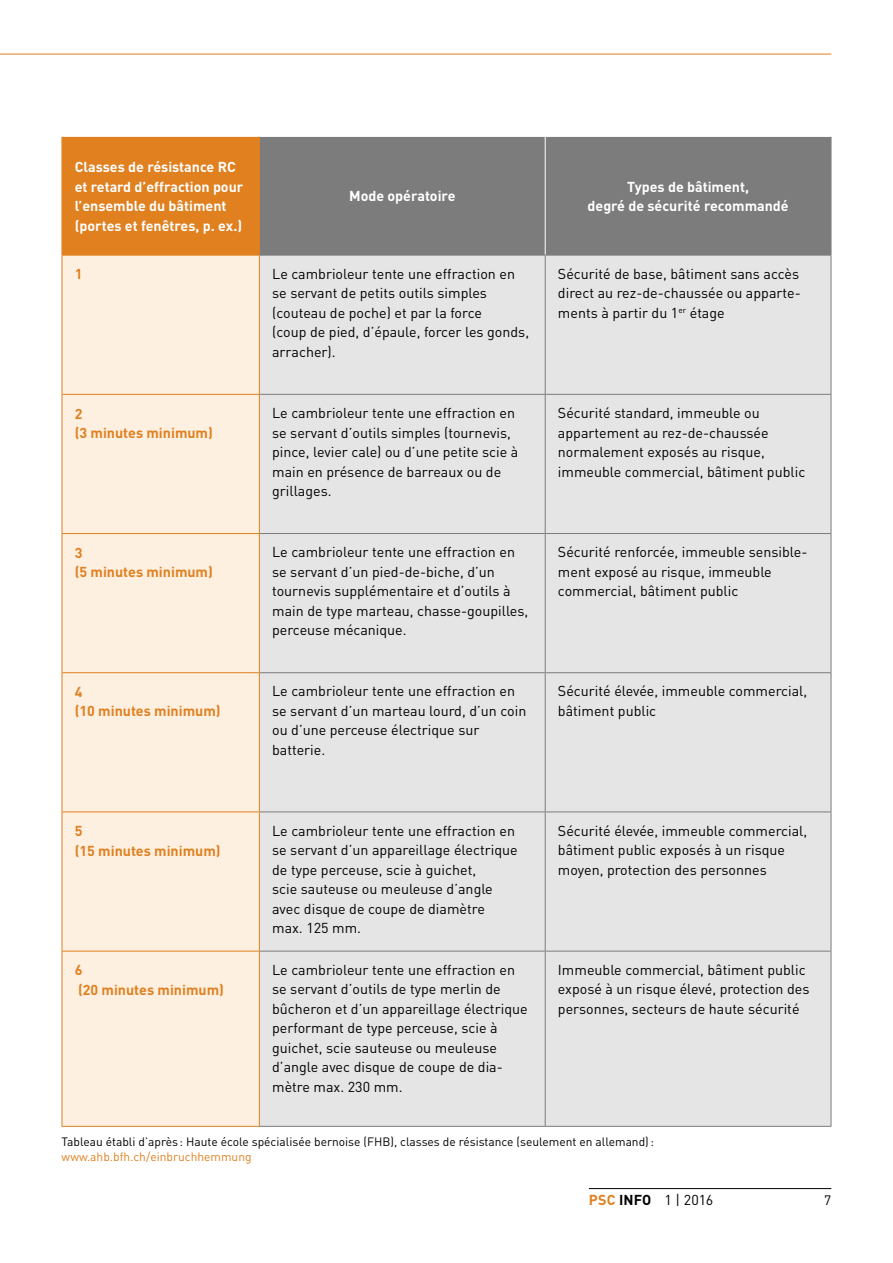
<style>
.page{position:relative;width:893px;height:1263px;background:#fff}
.page>*{position:absolute;margin:0;border:0;box-sizing:border-box;transform-origin:0 0}
.t1{font:14.25px/19.5px "DIN Weber";color:#000}
.t2{font:700 14.25px/19.5px "DIN Weber";color:#fff}
.t3{font:700 14.25px/19.5px "DIN Weber";color:#e0801f}
.t4{font:13.5px "DIN Weber";color:#000}
.t5{font:12px "DIN Weber";color:#000}
.t6{font:12px "DIN Weber";color:#e0801f}
.s1{font-weight:700;color:#e0801f}
.s2{font-weight:700}
</style>
<div class="page">
<hr style="left:589px;top:1188px;width:242px;height:1px;background:#000">
<div style="left:62px;top:136px;width:197px;height:119px;background:#e0801f"></div>
<div style="left:260px;top:137px;width:571px;height:118px;background:#7c7c7c"></div>
<div style="left:63px;top:256px;width:196px;height:870px;background:#fdf0e1"></div>
<div style="left:260px;top:256px;width:571px;height:870px;background:#e5e5e5"></div>
<hr style="left:545px;top:137px;width:1px;height:118px;background:#fff">
<hr style="left:259px;top:137px;width:1px;height:118px;background:#e0801f">
<hr style="left:62px;top:255px;width:198px;height:1px;background:#e0801f">
<hr style="left:62px;top:255px;width:1px;height:139px;background:#e0801f">
<hr style="left:62px;top:394px;width:198px;height:1px;background:#e0801f">
<hr style="left:62px;top:395px;width:1px;height:138px;background:#e0801f">
<hr style="left:62px;top:533px;width:198px;height:1px;background:#e0801f">
<hr style="left:62px;top:534px;width:1px;height:138px;background:#e0801f">
<hr style="left:62px;top:672px;width:198px;height:1px;background:#e0801f">
<hr style="left:62px;top:673px;width:1px;height:139px;background:#e0801f">
<hr style="left:62px;top:812px;width:198px;height:1px;background:#e0801f">
<hr style="left:62px;top:812px;width:1px;height:139px;background:#e0801f">
<hr style="left:62px;top:951px;width:198px;height:1px;background:#e0801f">
<hr style="left:62px;top:951px;width:1px;height:175px;background:#e0801f">
<hr style="left:62px;top:1126px;width:198px;height:1px;background:#e0801f">
<hr style="left:260px;top:255px;width:285px;height:1px;background:#7c7c7c">
<hr style="left:545px;top:255px;width:286px;height:1px;background:#7c7c7c">
<hr style="left:545px;top:255px;width:1px;height:139px;background:#7c7c7c">
<hr style="left:831px;top:255px;width:1px;height:139px;background:#7c7c7c">
<hr style="left:260px;top:394px;width:285px;height:1px;background:#7c7c7c">
<hr style="left:545px;top:394px;width:286px;height:1px;background:#7c7c7c">
<hr style="left:545px;top:395px;width:1px;height:138px;background:#7c7c7c">
<hr style="left:831px;top:395px;width:1px;height:138px;background:#7c7c7c">
<hr style="left:260px;top:533px;width:285px;height:1px;background:#7c7c7c">
<hr style="left:545px;top:533px;width:286px;height:1px;background:#7c7c7c">
<hr style="left:545px;top:534px;width:1px;height:138px;background:#7c7c7c">
<hr style="left:831px;top:534px;width:1px;height:138px;background:#7c7c7c">
<hr style="left:260px;top:672px;width:285px;height:1px;background:#7c7c7c">
<hr style="left:545px;top:672px;width:286px;height:1px;background:#7c7c7c">
<hr style="left:545px;top:673px;width:1px;height:139px;background:#7c7c7c">
<hr style="left:831px;top:673px;width:1px;height:139px;background:#7c7c7c">
<hr style="left:260px;top:812px;width:285px;height:1px;background:#7c7c7c">
<hr style="left:545px;top:812px;width:286px;height:1px;background:#7c7c7c">
<hr style="left:545px;top:812px;width:1px;height:139px;background:#7c7c7c">
<hr style="left:831px;top:812px;width:1px;height:139px;background:#7c7c7c">
<hr style="left:260px;top:951px;width:285px;height:1px;background:#7c7c7c">
<hr style="left:545px;top:951px;width:286px;height:1px;background:#7c7c7c">
<hr style="left:545px;top:951px;width:1px;height:175px;background:#7c7c7c">
<hr style="left:831px;top:951px;width:1px;height:175px;background:#7c7c7c">
<hr style="left:260px;top:1126px;width:285px;height:1px;background:#7c7c7c">
<hr style="left:545px;top:1126px;width:286px;height:1px;background:#7c7c7c">
<hr style="left:831px;top:137px;width:1px;height:118px;background:#7c7c7c">
<hr style="left:259px;top:255px;width:1px;height:139px;background:#e0801f">
<hr style="left:259px;top:395px;width:1px;height:138px;background:#e0801f">
<hr style="left:259px;top:534px;width:1px;height:138px;background:#e0801f">
<hr style="left:259px;top:673px;width:1px;height:139px;background:#e0801f">
<hr style="left:259px;top:812px;width:1px;height:139px;background:#e0801f">
<hr style="left:259px;top:951px;width:1px;height:175px;background:#e0801f">
<hr style="left:62px;top:136px;width:197px;height:1px;background:#fff">
<hr style="left:0;top:54px;width:831px;height:1px;background:#e0801f">
<p class="t2" style="left:75px;top:157px;width:170px">Classes de résistance RC et retard d’effraction pour l’ensemble du bâtiment (portes et fenêtres, p. ex.)</p>
<p class="t2" style="left:349px;top:186px;width:108px">Mode opératoire</p>
<p class="t2" style="left:587px;top:176px;width:203px;text-align:center">Types de bâtiment,<br>degré de sécurité recommandé</p>
<p class="t3" style="left:75px;top:264px;width:9px">1</p>
<p class="t1" style="left:272px;top:264px;width:258px">Le cambrioleur tente une effraction en se servant de petits outils simples (couteau de poche) et par la force<br>(coup de pied, d’épaule, forcer les gonds, arracher).</p>
<p class="t1" style="left:558px;top:264px;width:244px;text-align:justify">Sécurité de base, bâtiment sans accès direct au rez-de-chaussée ou apparte&shy;ments à partir du 1<sup>er</sup> étage</p>
<p class="t3" style="left:75px;top:403px;width:140px">2<br>(3 minutes minimum)</p>
<p class="t1" style="left:272px;top:403px;width:248px">Le cambrioleur tente une effraction en se servant d’outils simples (tournevis, pince, levier cale) ou d’une petite scie à main en présence de barreaux ou de grillages.</p>
<p class="t1" style="left:558px;top:403px;width:249px">Sécurité standard, immeuble ou appartement au rez-de-chaussée normalement exposés au risque, immeuble commercial, bâtiment public</p>
<p class="t3" style="left:75px;top:542px;width:140px">3<br>(5 minutes minimum)</p>
<p class="t1" style="left:272px;top:542px;width:258px">Le cambrioleur tente une effraction en se servant d’un pied-de-biche, d’un tournevis supplémentaire et d’outils à main de type marteau, chasse-goupilles, perceuse mécanique.</p>
<p class="t1" style="left:558px;top:542px;width:251px">Sécurité renforcée, immeuble sensible&shy;ment exposé au risque, immeuble commercial, bâtiment public</p>
<p class="t3" style="left:75px;top:681px;width:147px">4<br>(10 minutes minimum)</p>
<p class="t1" style="left:272px;top:681px;width:256px">Le cambrioleur tente une effraction en se servant d’un marteau lourd, d’un coin ou d’une perceuse électrique sur batterie.</p>
<p class="t1" style="left:558px;top:681px;width:251px">Sécurité élevée, immeuble commercial, bâtiment public</p>
<p class="t3" style="left:75px;top:820px;width:147px">5<br>(15 minutes minimum)</p>
<p class="t1" style="left:272px;top:820px;width:247px">Le cambrioleur tente une effraction en se servant d’un appareillage électrique de type perceuse, scie à guichet,<br>scie sauteuse ou meuleuse d’angle avec disque de coupe de diamètre max. 125 mm.</p>
<p class="t1" style="left:558px;top:820px;width:251px">Sécurité élevée, immeuble commercial, bâtiment public exposés à un risque moyen, protection des personnes</p>
<p class="t3" style="left:75px;top:960px;width:151px">6<br>(20 minutes minimum)</p>
<p class="t1" style="left:272px;top:959px;width:257px">Le cambrioleur tente une effraction en se servant d’outils de type merlin de bûcheron et d’un appareillage électrique performant de type perceuse, scie à guichet, scie sauteuse ou meuleuse d’angle avec disque de coupe de dia&shy;mètre max. 230 mm.</p>
<p class="t1" style="left:558px;top:959px;width:253px">Immeuble commercial, bâtiment public exposé à un risque élevé, protection des personnes, secteurs de haute sécurité</p>
<p class="t5" style="left:62px;top:1134px;width:594px">Tableau établi d’après : Haute école spécialisée bernoise (FHB), classes de résistance (seulement en allemand):</p>
<p class="t6" style="left:62px;top:1149px;width:191px">www.ahb.bfh.ch/einbruchhemmung</p>
<p class="t1" style="left:589px;top:1189px;width:126px"><span class="s1">PSC</span> <span class="s2">info</span> 1 | 2016</p>
<p class="t4" style="left:824px;top:1191px;width:9px">7</p>
</div>
